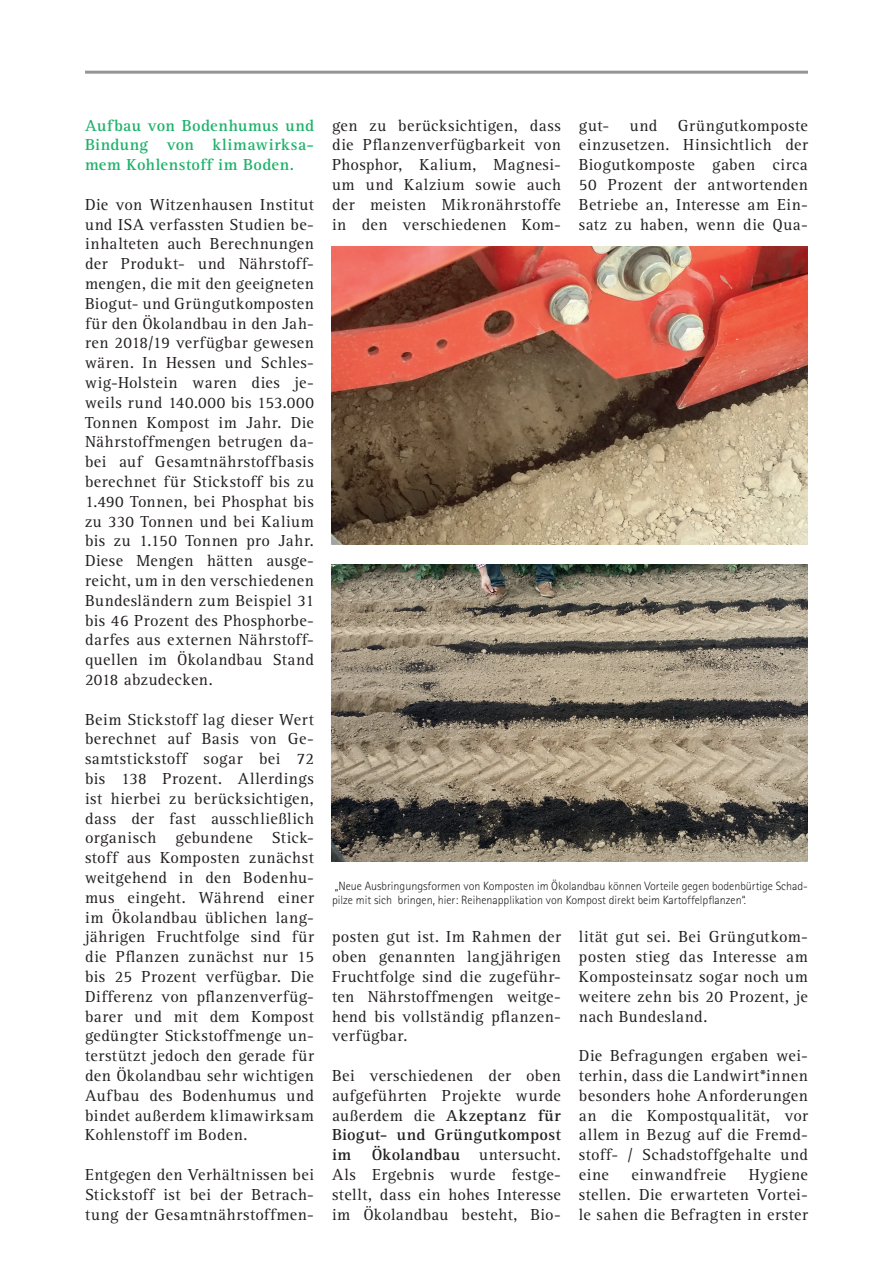
<style>
.page{position:relative;width:893px;height:1263px;background:#fff}
.page>*{position:absolute;margin:0;border:0;box-sizing:border-box;transform-origin:0 0}
.t1{font:16.5px/19.8px "Rotis Serif Std";letter-spacing:.03em;color:#231f20;text-align:justify}
.t2{font:700 16.5px/19.8px "Rotis Serif Std";letter-spacing:.025em;color:#1eb26a;text-align:justify}
.t3{font:300 12px/14.4px "Rotis Sans Serif Std";color:#231f20}
.s1{font-weight:700}
</style>
<div class="page">
<hr style="left:85px;top:71px;width:723px;height:3px;background:#939598">
<img style="left:332px;top:564px;width:476px;height:298px">
<img style="left:332px;top:247px;width:476px;height:297px">
<p class="t2" style="left:85px;top:115px;width:230px">Aufbau von Bodenhumus und Bindung von klimawirksa&shy;mem Kohlenstoff im Boden.</p>
<p class="t1" style="left:85px;top:195px;width:230px">Die von Witzenhausen Institut und ISA verfassten Studien be&shy;inhalteten auch Berechnungen der Produkt- und Nährstoff&shy;mengen, die mit den geeigneten Biogut- und Grüngutkomposten für den Ökolandbau in den Jah&shy;ren 2018/19 verfügbar gewesen wären. In Hessen und Schles&shy;wig-Holstein waren dies je&shy;weils rund 140.000 bis 153.000<br>Tonnen Kompost im Jahr. Die Nährstoffmengen betrugen da&shy;bei auf Gesamtnährstoffbasis berechnet für Stickstoff bis zu 1.490 Tonnen, bei Phosphat bis zu 330 Tonnen und bei Kalium bis zu 1.150 Tonnen pro Jahr.<br>Diese Mengen hätten ausge&shy;reicht, um in den verschiedenen Bundesländern zum Beispiel 31 bis 46 Prozent des Phosphorbe&shy;darfes aus externen Nährstoff&shy;quellen im Ökolandbau Stand 2018 abzudecken.</p>
<p class="t1" style="left:85px;top:710px;width:230px">Beim Stickstoff lag dieser Wert berechnet auf Basis von Ge&shy;samtstickstoff sogar bei 72 bis 138 Prozent. Allerdings ist hierbei zu berücksichtigen, dass der fast ausschließlich organisch gebundene Stick&shy;stoff aus Komposten zunächst weitgehend in den Bodenhu&shy;mus eingeht. Während einer im Ökolandbau üblichen lang&shy;jährigen Fruchtfolge sind für die Pflanzen zunächst nur 15 bis 25 Prozent verfügbar. Die Differenz von pflanzenverfüg&shy;barer und mit dem Kompost gedüngter Stickstoffmenge un&shy;terstützt jedoch den gerade für den Ökolandbau sehr wichtigen Aufbau des Bodenhumus und bindet außerdem klimawirksam Kohlenstoff im Boden.</p>
<p class="t1" style="left:85px;top:1165px;width:230px">Entgegen den Verhältnissen bei Stickstoff ist bei der Betrach&shy;tung der Gesamtnährstoffmen-</p>
<p class="t1" style="left:332px;top:116px;width:230px">gen zu berücksichtigen, dass die Pflanzenverfügbarkeit von Phosphor, Kalium, Magnesi&shy;um und Kalzium sowie auch der meisten Mikronährstoffe in den verschiedenen Kom-</p>
<p class="t1" style="left:579px;top:116px;width:230px;text-indent:99px">Grüngutkomposte einzusetzen. Hinsichtlich der Biogutkomposte gaben circa 50 Prozent der antwortenden Betriebe an, Interesse am Ein&shy;satz zu haben, wenn die Qua-</p>
<p class="t1" style="left:579px;top:116px;width:32px">gut-</p>
<p class="t1" style="left:630px;top:116px;width:29px">und</p>
<p class="t3" style="left:332px;top:879px;width:477px">„Neue Ausbringungsformen von Komposten im Ökolandbau können Vorteile gegen bodenbürtige Schad&shy;pilze mit sich bringen, hier: Reihenapplikation von Kompost direkt beim Kartoffelpflanzen“.</p>
<p class="t1" style="left:332px;top:927px;width:230px">posten gut ist. Im Rahmen der oben genannten langjährigen Fruchtfolge sind die zugeführ&shy;ten Nährstoffmengen weitge&shy;hend bis vollständig pflanzen&shy;verfügbar.</p>
<p class="t1" style="left:332px;top:1066px;width:230px">Bei verschiedenen der oben aufgeführten Projekte wurde außerdem die <span class="s1">Akzeptanz für Biogut- und Grüngutkompost im Ökolandbau</span> untersucht.<br>Als Ergebnis wurde festge&shy;stellt, dass ein hohes Interesse im Ökolandbau besteht, Bio-</p>
<p class="t1" style="left:579px;top:927px;width:230px">lität gut sei. Bei Grüngutkom&shy;posten stieg das Interesse am Komposteinsatz sogar noch um weitere zehn bis 20 Prozent, je nach Bundesland.</p>
<p class="t1" style="left:579px;top:1046px;width:230px">Die Befragungen ergaben wei&shy;terhin, dass die Landwirt*innen besonders hohe Anforderungen an die Kompostqualität, vor allem in Bezug auf die Fremd&shy;stoff- / Schadstoffgehalte und eine</p>
<p class="t1" style="left:631px;top:1165px;width:96px">einwandfreie</p>
<p class="t1" style="left:579px;top:1165px;width:230px;text-indent:170px">Hygiene stellen. Die erwarteten Vortei&shy;le sahen die Befragten in erster</p>
</div>
